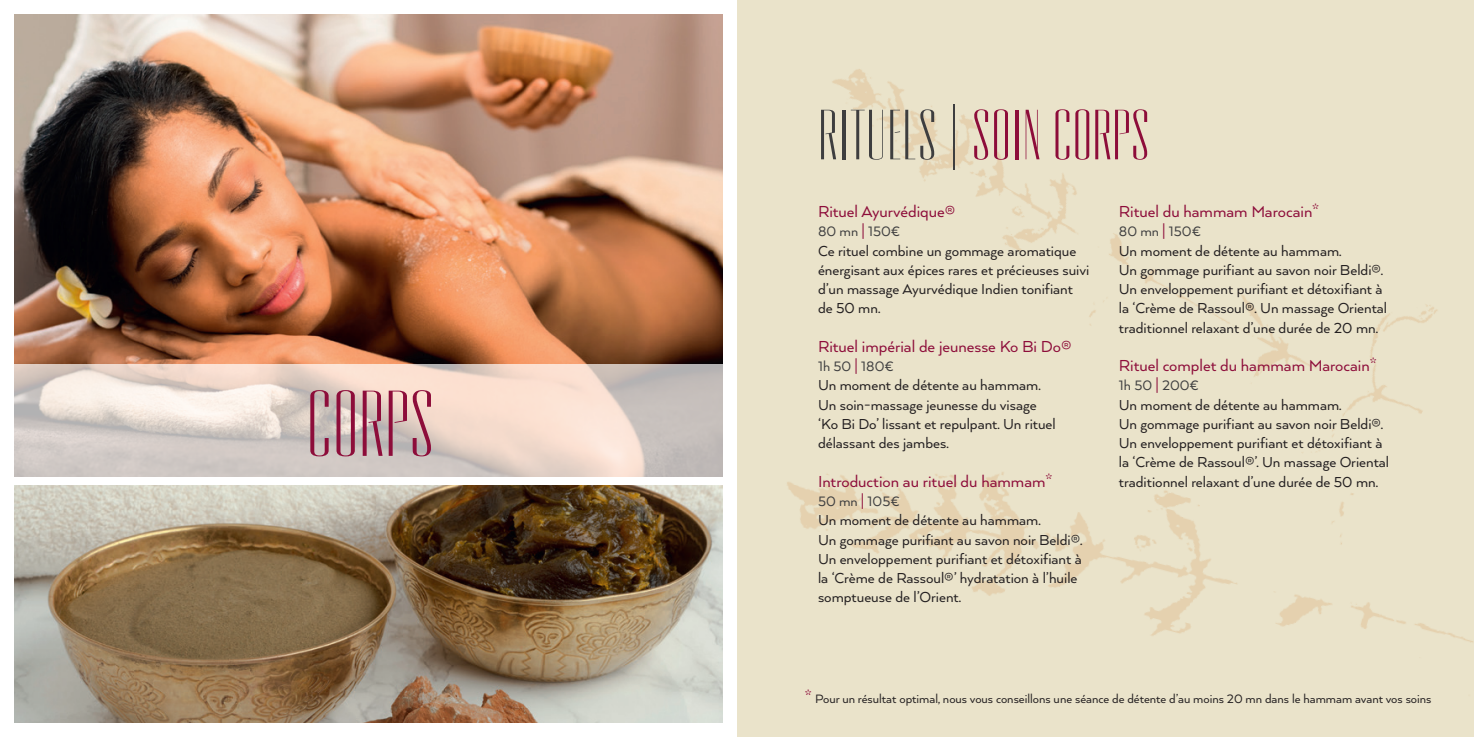
<style>
.page{position:relative;width:1474px;height:737px;background:#fff}
.page>*{position:absolute;margin:0;border:0;box-sizing:border-box;transform-origin:0 0}
.SPJ_Spa_Menu_text{font:87.5px "High Times";color:#8d0d3a}
.SPJ_Spa_Menu_text-2{font:66.5px "High Times";color:#8d0d3a}
.t1{font:18.38px "Arquitecta";color:#8d0d3a}
.t2{font:16.62px/19.2px "Arquitecta";color:#231f20}
.t3{font:15.75px "Arquitecta";color:#3e3e3f}
.SPJ_Spa_Menu_text-3{font:14px "Arquitecta";color:#231f20}
.s1{color:#3e3e3f}
.s2{font-size:18.9px;color:#8d0d3a}
.s3{font-size:18.38px;color:#8d0d3a}
</style>
<div class="page">
<div style="left:590px;top:0;width:883px;height:715px;background:#eae3ca"></div>
<img style="left:15px;top:15px;width:707px;height:350px">
<img style="left:15px;top:485px;width:707px;height:237px">
<svg style="left:14px;top:365px;width:715px;height:114px;background:#dfd1ca"></svg>
<p class="SPJ_Spa_Menu_text" style="left:306px;top:381px;width:130px">CORPS</p>
<p class="SPJ_Spa_Menu_text-2" style="left:818px;top:103px;width:333px"><span class="s1">RITUELS |</span> SOIN CORPS</p>
<p class="t1" style="left:818px;top:200px;width:139px">Rituel Ayurvédique®</p>
<p class="t3" style="left:818px;top:222px;width:84px">80 mn <span class="s2">|</span> 150€</p>
<p class="t2" style="left:818px;top:240px;width:273px">Ce rituel combine un gommage aromatique énergisant aux épices rares et précieuses suivi d’un massage Ayurvédique Indien tonifiant de 50 mn.</p>
<p class="t1" style="left:818px;top:335px;width:255px">Rituel impérial de jeunesse Ko Bi Do®</p>
<p class="t3" style="left:818px;top:356px;width:77px">1h 50 <span class="s2">|</span> 180€</p>
<p class="t2" style="left:818px;top:375px;width:239px">Un moment de détente au hammam.<br>Un soin-massage jeunesse du visage ‘Ko Bi Do’ lissant et repulpant. Un rituel délassant des jambes.</p>
<p class="t1" style="left:818px;top:470px;width:236px">Introduction au rituel du hammam*</p>
<p class="t3" style="left:818px;top:491px;width:83px">50 mn <span class="s2">|</span> 105€</p>
<p class="t2" style="left:818px;top:510px;width:266px">Un moment de détente au hammam.<br>Un gommage purifiant au savon noir Beldi®.<br>Un enveloppement purifiant et détoxifiant à la ‘Crème de Rassoul®’ hydratation à l’huile somptueuse de l’Orient.</p>
<p class="t1" style="left:1118px;top:200px;width:202px">Rituel du hammam Marocain*</p>
<p class="t3" style="left:1118px;top:222px;width:84px">80 mn <span class="s2">|</span> 150€</p>
<p class="t2" style="left:1118px;top:240px;width:270px">Un moment de détente au hammam.<br>Un gommage purifiant au savon noir Beldi®.<br>Un enveloppement purifiant et détoxifiant à la ‘Crème de Rassoul®. Un massage Oriental traditionnel relaxant d’une durée de 20 mn.</p>
<p class="t1" style="left:1118px;top:354px;width:259px">Rituel complet du hammam Marocain*</p>
<p class="t3" style="left:1118px;top:376px;width:82px">1h 50 <span class="s2">|</span> 200€</p>
<p class="t2" style="left:1118px;top:394px;width:272px">Un moment de détente au hammam.<br>Un gommage purifiant au savon noir Beldi®.<br>Un enveloppement purifiant et détoxifiant à la ‘Crème de Rassoul®’. Un massage Oriental traditionnel relaxant d’une durée de 50 mn.</p>
<p class="SPJ_Spa_Menu_text-3" style="left:804px;top:690px;width:628px"><span class="s3">*</span> Pour un résultat optimal, nous vous conseillons une séance de détente d’au moins 20 mn dans le hammam avant vos soins</p>
</div>
